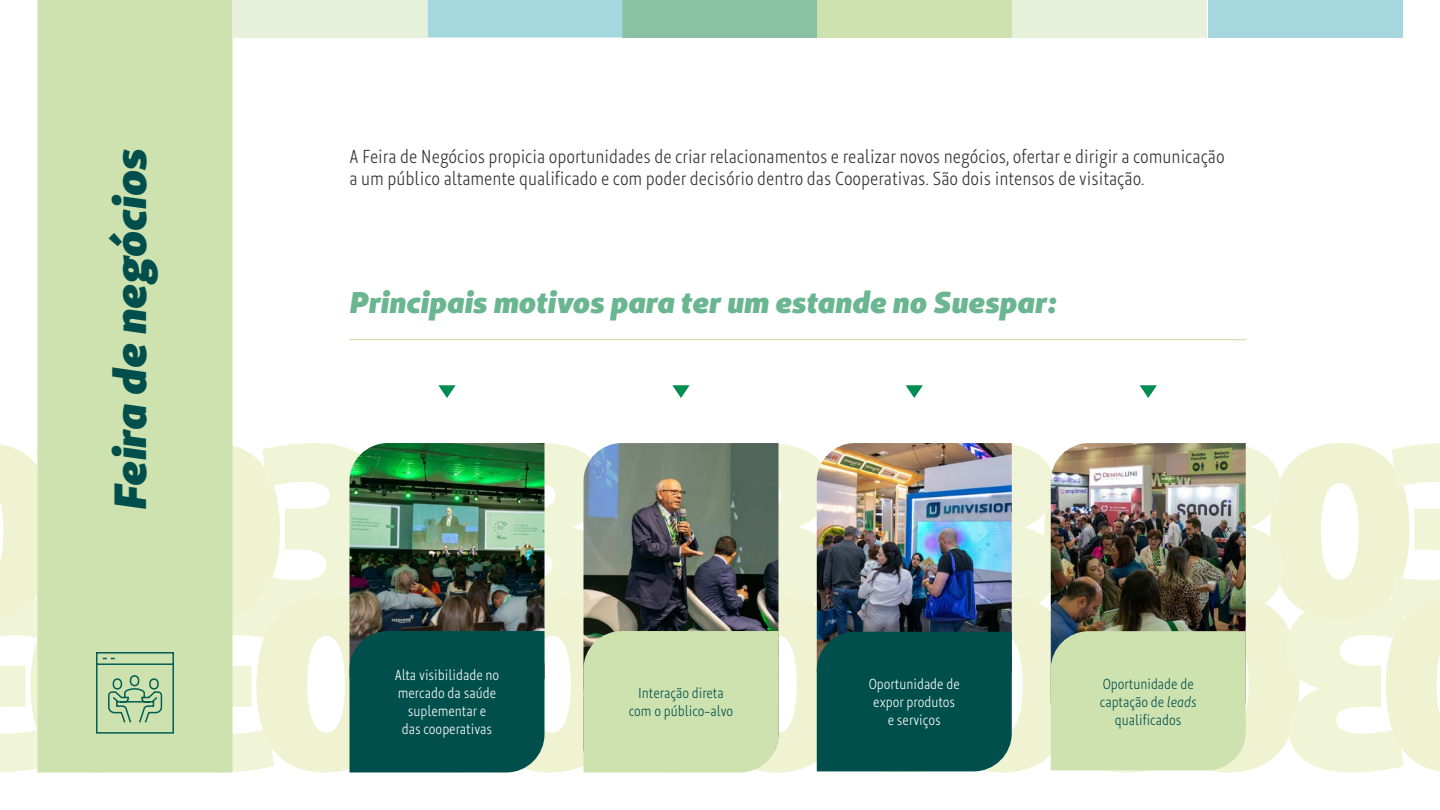
<style>
.page{position:relative;width:1440px;height:810px;background:#fff}
.page>*{position:absolute;margin:0;border:0;box-sizing:border-box;transform-origin:0 0}
.t1{font:italic 45px "Unimed Sans 2020 Black";color:#004f4c}
.t2{font:italic 30px "Unimed Sans 2020 Black";color:#69b691}
.t3{font:condensed 18.75px/22.5px "Unimed Sans 2020 Book";color:#333}
.t4{font:condensed 14.55px/18.2px "Unimed Sans 2020 Book";color:#fff;text-align:center}
.t5{font:condensed 14.55px/18.2px "Unimed Sans 2020 Book";color:#004f4c;text-align:center}
.s1{font-style:italic}
</style>
<div class="page">
<div style="left:622px;top:0;width:195px;height:38px;background:#88c2a3"></div>
<div style="left:37px;top:0;width:195px;height:772px;background:#cee2b0"></div>
<div style="left:817px;top:0;width:195px;height:38px;background:#cee2b0"></div>
<div style="left:232px;top:0;width:195px;height:38px;background:#e7f1da"></div>
<div style="left:1012px;top:0;width:196px;height:38px;background:#e7f1da"></div>
<div style="left:428px;top:0;width:195px;height:38px;background:#a4d7de"></div>
<div style="left:1208px;top:0;width:195px;height:38px;background:#a4d7de"></div>
<hr style="left:350px;top:339px;width:896px;height:1px;background:#cee2b0">
<img style="left:0;top:443px;width:1440px;height:330px">
<svg style="left:438px;top:385px;width:18px;height:13px"></svg>
<svg style="left:906px;top:385px;width:17px;height:13px"></svg>
<svg style="left:672px;top:385px;width:18px;height:13px"></svg>
<svg style="left:1140px;top:385px;width:17px;height:13px"></svg>
<h1 class="t1" style="left:100px;top:510px;width:363px;rotate:-90deg">Feira de negócios</h1>
<p class="t3" style="left:350px;top:145px;width:877px">A Feira de Negócios propicia oportunidades de criar relacionamentos e realizar novos negócios, ofertar e dirigir a comunicação a um público altamente qualificado e com poder decisório dentro das Cooperativas. São dois intensos de visitação.</p>
<h2 class="t2" style="left:350px;top:282px;width:709px">Principais motivos para ter um estande no Suespar:</h2>
<p class="t4" style="left:395px;top:665px;width:106px">Alta visibilidade no mercado da saúde suplementar e<br>das cooperativas</p>
<p class="t5" style="left:629px;top:684px;width:106px">Interação direta com o público-alvo</p>
<p class="t4" style="left:869px;top:674px;width:93px">Oportunidade de expor produtos e serviços</p>
<p class="t5" style="left:1100px;top:674px;width:99px">Oportunidade de captação de <span class="s1">leads </span>qualificados</p>
</div>
